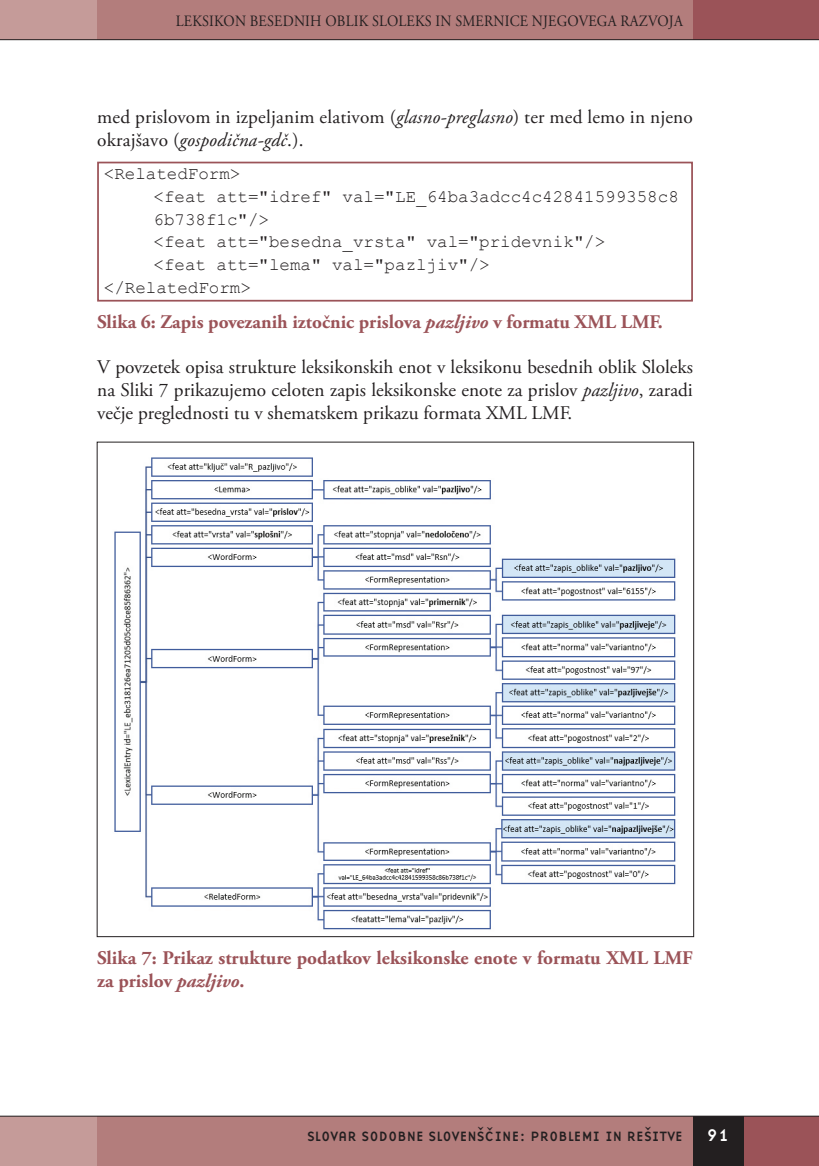
<style>
.page{position:relative;width:819px;height:1166px;background:#fff}
.page>*{position:absolute;margin:0;border:0;box-sizing:border-box;transform-origin:0 0}
.t1{font:19.25px/22.8px "Adobe Garamond Pro";letter-spacing:-.02em;color:#231f20}
.t2{font:700 19.25px/22.4px "Adobe Garamond Pro";color:#9b5358}
.t3{font:17.5px "Courier New";color:#231f20}
.t4{font:17.5px "Base Nine";color:#fff}
.t5{font:15.75px "Adobe Garamond Pro";letter-spacing:.015em;color:#231f20;scale:.9 1}
.t6{font:14px "Base Nine";color:#231f20}
.s1{font-style:italic}
</style>
<div class="page">
<div style="left:97px;top:0;width:596px;height:40px;background:#b37d7c"></div>
<div style="left:72px;top:1116px;width:620px;height:50px;background:#b37d7c"></div>
<div style="left:0;top:1116px;width:97px;height:50px;background:#c59b99"></div>
<div style="left:0;top:0;width:97px;height:40px;background:#c59b99"></div>
<div style="left:743px;top:1116px;width:75px;height:50px;background:#9b5358"></div>
<div style="left:692px;top:1116px;width:51px;height:50px;background:#231f20"></div>
<div style="left:692px;top:0;width:126px;height:40px;background:#9b5358"></div>
<hr style="left:0;top:39px;width:818px;height:1px;background:#231f20">
<hr style="left:0;top:1116px;width:818px;height:1px;background:#231f20">
<div style="left:97px;top:162px;width:596px;height:140px;border:2px solid #9b5358"></div>
<img style="left:114px;top:457px;width:562px;height:473px">
<p class="t5" style="left:176px;top:11px;width:564px">LEKSIKON BESEDNIH OBLIK SLOLEKS IN SMERNICE NJEGOVEGA RAZVOJA</p>
<p class="t1" style="left:97px;top:106px;width:597px">med prislovom in izpeljanim elativom (<span class="s1">glasno-preglasno</span>) ter med lemo in njeno okrajšavo (<span class="s1">gospodična-gdč</span>.).</p>
<p class="t3" style="left:104px;top:163px;width:138px">&lt;RelatedForm&gt;</p>
<p class="t3" style="left:153px;top:186px;width:527px">&lt;feat att="idref" val="LE_64ba3adcc4c42841599358c8</p>
<p class="t3" style="left:153px;top:208px;width:117px">6b738f1c"/&gt;</p>
<p class="t3" style="left:153px;top:231px;width:453px">&lt;feat att="besedna_vrsta" val="pridevnik"/&gt;</p>
<p class="t3" style="left:153px;top:254px;width:338px">&lt;feat att="lema" val="pazljiv"/&gt;</p>
<p class="t3" style="left:104px;top:277px;width:148px">&lt;/RelatedForm&gt;</p>
<p class="t2" style="left:97px;top:311px;width:567px">Slika 6: Zapis povezanih iztočnic prislova <span class="s1">pazljivo</span> v formatu XML LMF.</p>
<p class="t1" style="left:97px;top:356px;width:597px;text-align:justify">V povzetek opisa strukture leksikonskih enot v leksikonu besednih oblik Sloleks na Sliki 7 prikazujemo celoten zapis leksikonske enote za prislov <span class="s1">pazljivo</span>, zaradi večje preglednosti tu v shematskem prikazu formata XML LMF.</p>
<p class="t2" style="left:97px;top:947px;width:597px">Slika 7: Prikaz strukture podatkov leksikonske enote v formatu XML LMF za prislov <span class="s1">pazljivo</span>.</p>
<p class="t6" style="left:307px;top:1126px;width:377px">SLOVAR SODOBNE SLOVENŠCˇINE: PROBLEMI IN REŠITVE</p>
<p class="t4" style="left:706px;top:1123px;width:25px">91</p>
</div>
